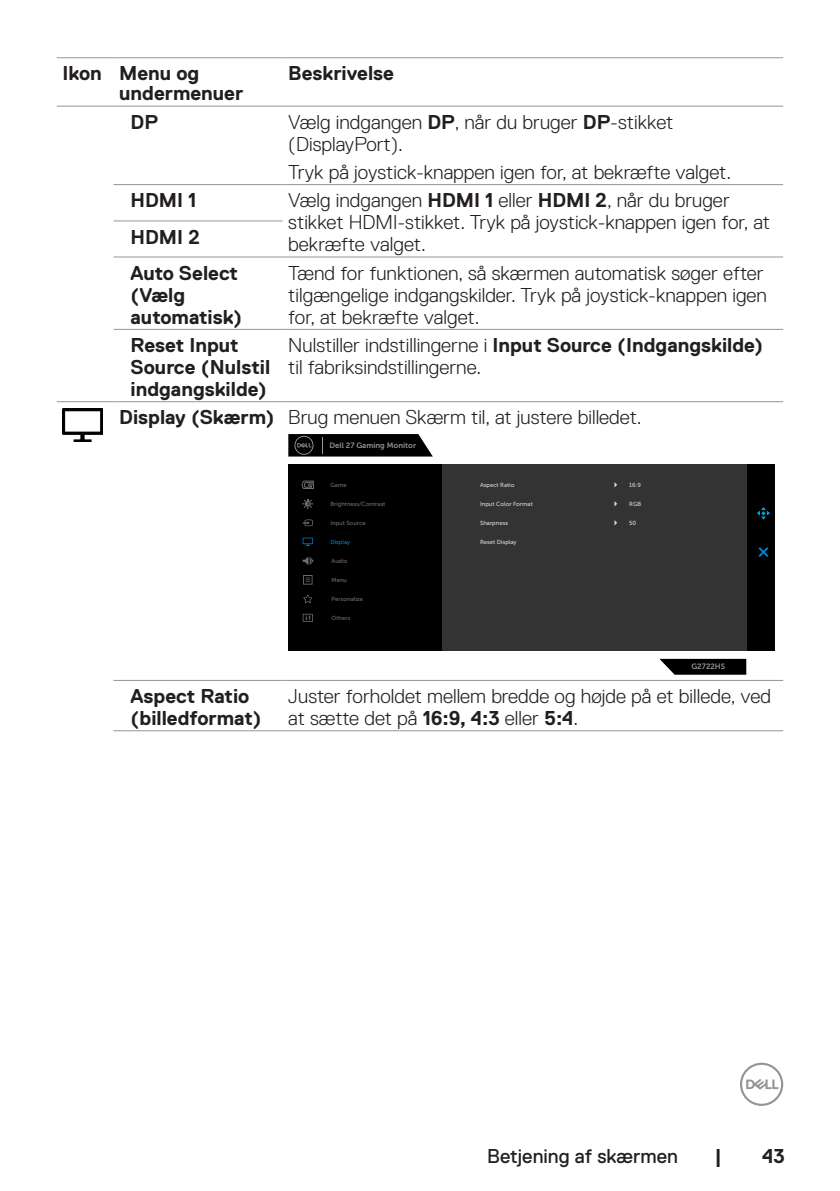
<style>
.page{position:relative;width:840px;height:1191px;background:#fff}
.page>*{position:absolute;margin:0;border:0;box-sizing:border-box;transform-origin:0 0}
.Table_Paragraph{font:300 20px/22px "Dell Replica";color:#231f20}
.Table_Paragraph-Inde{font:700 20px/22px "Dell Replica";color:#231f20}
.Table_Paragraph-2{font:700 20px/22px "Dell Replica";color:#231f20}
.Table_Head{font:700 20px/20px "Dell Replica";color:#231f20}
.t1{font:20px "Dell Replica";color:#231f20}
.t2{font:7.8px "Museo Sans For Dell 700";color:#939393}
.t3{font:6px "Museo Sans For Dell 500";color:#6d6e71}
.t4{font:6px "Museo Sans For Dell 500";color:#d9d9d9}
.t5{font:6px "Museo Sans For Dell 500";color:#007fc8}
.s1{font-weight:700}
</style>
<div class="page">
<svg style="left:740px;top:1062px;width:42px;height:44px"></svg>
<hr style="left:57px;top:106px;width:56px;height:1px;background:#939598">
<hr style="left:113px;top:106px;width:169px;height:1px;background:#939598">
<hr style="left:282px;top:106px;width:500px;height:1px;background:#939598">
<hr style="left:57px;top:401px;width:56px;height:1px;background:#939598">
<hr style="left:57px;top:57px;width:56px;height:1px;background:#939598">
<hr style="left:113px;top:57px;width:169px;height:1px;background:#939598">
<hr style="left:282px;top:57px;width:500px;height:1px;background:#939598">
<hr style="left:113px;top:184px;width:169px;height:1px;background:#939598">
<hr style="left:282px;top:184px;width:500px;height:1px;background:#939598">
<hr style="left:113px;top:221px;width:169px;height:1px;background:#939598">
<hr style="left:113px;top:257px;width:169px;height:1px;background:#939598">
<hr style="left:282px;top:257px;width:500px;height:1px;background:#939598">
<hr style="left:113px;top:401px;width:169px;height:1px;background:#939598">
<hr style="left:282px;top:401px;width:500px;height:1px;background:#939598">
<hr style="left:113px;top:680px;width:169px;height:1px;background:#939598">
<hr style="left:282px;top:680px;width:500px;height:1px;background:#939598">
<hr style="left:113px;top:730px;width:169px;height:1px;background:#939598">
<hr style="left:282px;top:730px;width:500px;height:1px;background:#939598">
<hr style="left:113px;top:329px;width:169px;height:1px;background:#939598">
<hr style="left:282px;top:329px;width:500px;height:1px;background:#939598">
<img style="left:62px;top:408px;width:40px;height:33px">
<div style="left:288px;top:464px;width:154px;height:187px;background:#000"></div>
<div style="left:442px;top:464px;width:305px;height:187px;background:#333"></div>
<div style="left:747px;top:464px;width:27px;height:187px;background:#000"></div>
<svg style="left:659px;top:659px;width:86px;height:15px"></svg>
<svg style="left:288px;top:434px;width:144px;height:22px;background:#111"></svg>
<svg style="left:303px;top:575px;width:9px;height:9px"></svg>
<svg style="left:303px;top:594px;width:9px;height:9px"></svg>
<svg style="left:302px;top:614px;width:11px;height:8px"></svg>
<svg style="left:302px;top:499px;width:11px;height:10px"></svg>
<svg style="left:302px;top:537px;width:11px;height:9px"></svg>
<svg style="left:302px;top:519px;width:11px;height:7px"></svg>
<svg style="left:302px;top:557px;width:12px;height:8px"></svg>
<svg style="left:757px;top:507px;width:12px;height:13px"></svg>
<svg style="left:758px;top:547px;width:9px;height:10px"></svg>
<svg style="left:301px;top:480px;width:13px;height:9px"></svg>
<p class="Table_Head" style="left:62px;top:64px;width:41px">Ikon</p>
<p class="Table_Head" style="left:119px;top:64px;width:125px">Menu og undermenuer</p>
<p class="Table_Head" style="left:288px;top:64px;width:107px">Beskrivelse</p>
<p class="Table_Paragraph-Inde" style="left:130px;top:111px;width:29px">DP</p>
<p class="Table_Paragraph" style="left:288px;top:111px;width:386px">Vælg indgangen <span class="s1">DP</span>, når du bruger <span class="s1">DP</span>-stikket (DisplayPort).</p>
<p class="Table_Paragraph" style="left:288px;top:161px;width:444px">Tryk på joystick-knappen igen for, at bekræfte valget.</p>
<p class="Table_Paragraph-Inde" style="left:130px;top:189px;width:67px">HDMI 1</p>
<p class="Table_Paragraph" style="left:288px;top:189px;width:483px">Vælg indgangen <span class="s1">HDMI 1</span> eller <span class="s1">HDMI 2</span>, når du bruger stikket HDMI-stikket. Tryk på joystick-knappen igen for, at bekræfte valget.</p>
<p class="Table_Paragraph-Inde" style="left:130px;top:226px;width:71px">HDMI 2</p>
<p class="Table_Paragraph-Inde" style="left:130px;top:262px;width:113px">Auto Select (Vælg automatisk)</p>
<p class="Table_Paragraph" style="left:288px;top:262px;width:480px">Tænd for funktionen, så skærmen automatisk søger efter tilgængelige indgangskilder. Tryk på joystick-knappen igen for, at bekræfte valget.</p>
<p class="Table_Paragraph-2" style="left:130px;top:334px;width:141px">Reset Input<br>Source (Nulstil indgangskilde)</p>
<p class="Table_Paragraph" style="left:288px;top:334px;width:476px">Nulstiller indstillingerne i <span class="s1">Input Source (Indgangskilde) </span>til fabriksindstillingerne.</p>
<p class="Table_Paragraph-2" style="left:119px;top:406px;width:157px">Display (Skærm)</p>
<p class="Table_Paragraph" style="left:288px;top:406px;width:354px">Brug menuen Skærm til, at justere billedet.</p>
<p class="t2" style="left:329px;top:441px;width:88px">Dell 27 Gaming Monitor</p>
<p class="t3" style="left:330px;top:481px;width:18px">Game</p>
<p class="t4" style="left:480px;top:481px;width:36px">Aspect Ratio</p>
<p class="t4" style="left:629px;top:481px;width:13px">16:9</p>
<p class="t3" style="left:330px;top:500px;width:57px">Brightness/Contrast</p>
<p class="t4" style="left:480px;top:500px;width:54px">Input Color Format</p>
<p class="t4" style="left:629px;top:500px;width:14px">RGB</p>
<p class="t3" style="left:330px;top:519px;width:37px">Input Source</p>
<p class="t3" style="left:331px;top:557px;width:17px">Audio</p>
<p class="t5" style="left:330px;top:538px;width:21px">Display</p>
<p class="t4" style="left:480px;top:519px;width:29px">Sharpness</p>
<p class="t4" style="left:629px;top:519px;width:9px">50</p>
<p class="t4" style="left:480px;top:538px;width:38px">Reset Display</p>
<p class="t3" style="left:331px;top:576px;width:17px">Menu</p>
<p class="t3" style="left:331px;top:595px;width:33px">Personalize</p>
<p class="t3" style="left:331px;top:614px;width:20px">Others</p>
<p class="t2" style="left:691px;top:662px;width:35px">G2722HS</p>
<p class="Table_Paragraph-Inde" style="left:130px;top:685px;width:132px">Aspect Ratio (billedformat)</p>
<p class="Table_Paragraph" style="left:288px;top:685px;width:484px">Juster forholdet mellem bredde og højde på et billede, ved at sætte det på <span class="s1">16:9, 4:3</span> eller <span class="s1">5:4</span>.</p>
<p class="t1" style="left:487px;top:1144px;width:192px">Betjening af skærmen</p>
<p class="Table_Paragraph-2" style="left:714px;top:1144px;width:9px">|</p>
<p class="Table_Paragraph-2" style="left:761px;top:1144px;width:24px">43</p>
</div>
